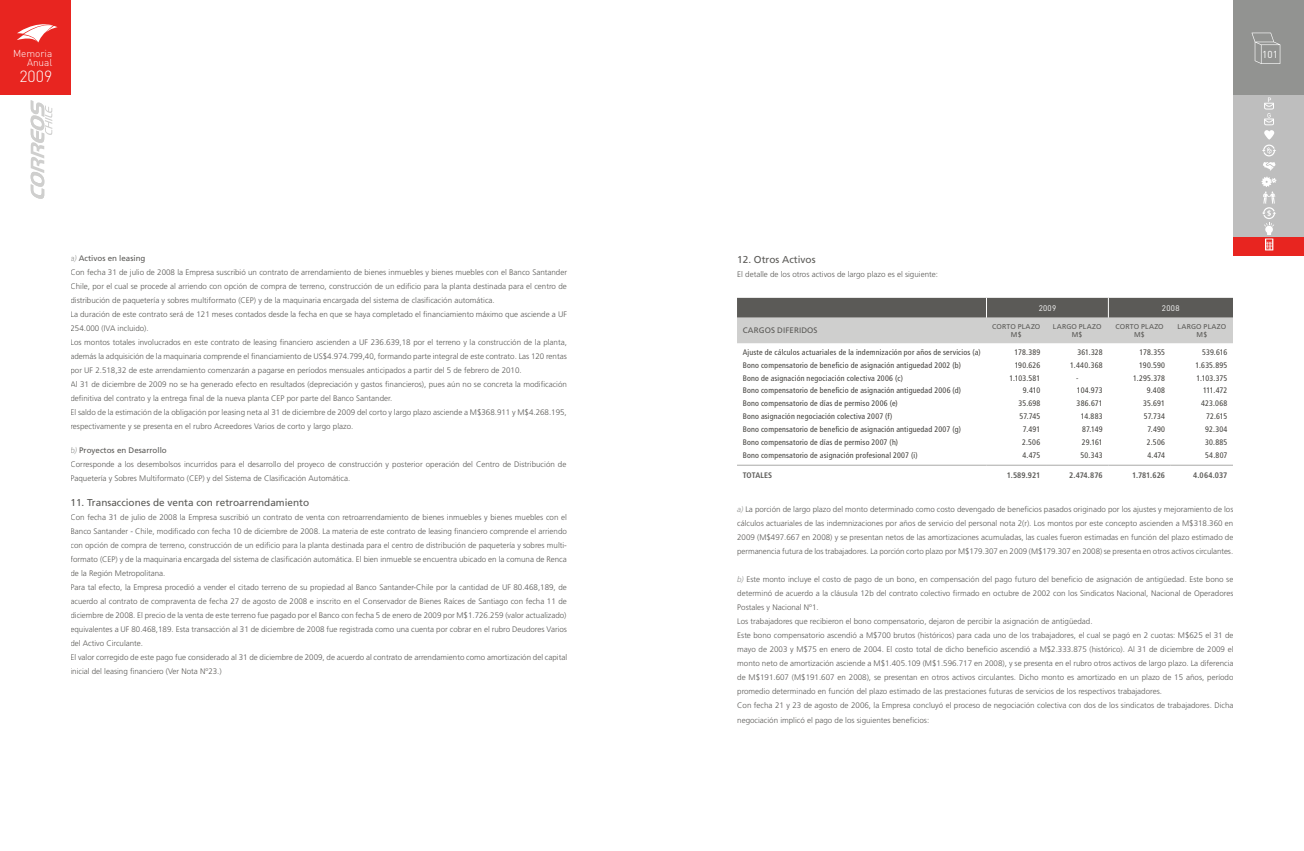
<style>
.page{position:relative;width:1304px;height:851px;background:#fff}
.page>*{position:absolute;margin:0;border:0;box-sizing:border-box;transform-origin:0 0}
.t1{font:300 16px "DIN";color:#fff}
.t2{font:10px "Frutiger LT Std";color:#5b5a57}
.t3{font:300 10px/9px "DIN";color:#fff;text-align:right}
.t4{font:10px "DIN";color:#fff}
.t5{font:300 8px/14px "Frutiger LT Std";color:#5b5a57}
.t6{font:condensed 8px/12.8px "Frutiger LT Std";letter-spacing:.02em;color:#42403c;text-align:right}
.t7{font:700 condensed 8px "Frutiger LT Std";color:#5b5a57}
.t8{font:8px "Frutiger LT Std";letter-spacing:.015em;color:#5b5a57}
.t9{font:8px "DIN";letter-spacing:.035em;color:#fff}
.t10{font:7px/8px "Frutiger LT Std";letter-spacing:.02em;color:#5b5a57;text-align:center}
.s1{font-style:italic;color:#929391}
.s2{font-weight:400}
</style>
<div class="page">
<hr style="left:737px;top:465px;width:249px;height:1px;background:#a9a9a8">
<hr style="left:986px;top:465px;width:60px;height:1px;background:#a9a9a8">
<hr style="left:1046px;top:465px;width:62px;height:1px;background:#a9a9a8">
<hr style="left:1108px;top:465px;width:63px;height:1px;background:#a9a9a8">
<hr style="left:1171px;top:465px;width:62px;height:1px;background:#a9a9a8">
<svg style="left:737px;top:298px;width:496px;height:45px;background:#9d9c9a"></svg>
<div style="left:0;top:0;width:70px;height:95px;background:#e82520"></div>
<svg style="left:31px;top:100px;width:21px;height:99px"></svg>
<svg style="left:17px;top:24px;width:41px;height:19px"></svg>
<div style="left:1233px;top:0;width:71px;height:95px;background:#929391"></div>
<div style="left:1233px;top:95px;width:71px;height:160px;background:#bebebe"></div>
<svg style="left:1252px;top:33px;width:28px;height:31px"></svg>
<div style="left:1233px;top:237px;width:71px;height:18px;background:#e82520"></div>
<svg style="left:1263px;top:162px;width:12px;height:8px"></svg>
<svg style="left:1262px;top:97px;width:14px;height:59px"></svg>
<svg style="left:1261px;top:177px;width:15px;height:73px"></svg>
<p class="t3" style="left:13px;top:49px;width:41px">Memoria<br>Anual</p>
<h1 class="t1" style="left:19px;top:67px;width:34px">2009</h1>
<p class="t5" style="left:70px;top:251px;width:498px"><span class="s1">a)</span> <span class="s2">Activos en leasing<br></span>Con fecha 31 de julio de 2008 la Empresa suscribió un contrato de arrendamiento de bienes inmuebles y bienes muebles con el Banco Santander Chile, por el cual se procede al arriendo con opción de compra de terreno, construcción de un edificio para la planta destinada para el centro de distribución de paquetería y sobres multiformato (CEP) y de la maquinaria encargada del sistema de clasificación automática.<br>La duración de este contrato será de 121 meses contados desde la fecha en que se haya completado el financiamiento máximo que asciende a UF 254.000 (IVA incluido).<br>Los montos totales involucrados en este contrato de leasing financiero ascienden a UF 236.639,18 por el terreno y la construcción de la planta, además la adquisición de la maquinaria comprende el financiamiento de US$4.974.799,40, formando parte integral de este contrato. Las 120 rentas por UF 2.518,32 de este arrendamiento comenzarán a pagarse en períodos mensuales anticipados a partir del 5 de febrero de 2010.<br>Al 31 de diciembre de 2009 no se ha generado efecto en resultados (depreciación y gastos financieros), pues aún no se concreta la modificación definitiva del contrato y la entrega final de la nueva planta CEP por parte del Banco Santander.<br>El saldo de la estimación de la obligación por leasing neta al 31 de diciembre de 2009 del corto y largo plazo asciende a M$368.911 y M$4.268.195, respectivamente y se presenta en el rubro Acreedores Varios de corto y largo plazo.</p>
<p class="t5" style="left:70px;top:443px;width:497px"><span class="s1">b)</span> <span class="s2">Proyectos en Desarrollo<br></span>Corresponde a los desembolsos incurridos para el desarrollo del proyeco de construcción y posterior operación del Centro de Distribución de<br>Paquetería y Sobres Multiformato (CEP) y del Sistema de Clasificación Automática.</p>
<p class="t2" style="left:70px;top:496px;width:240px">11. Transacciones de venta con retroarrendamiento</p>
<p class="t5" style="left:70px;top:510px;width:498px">Con fecha 31 de julio de 2008 la Empresa suscribió un contrato de venta con retroarrendamiento de bienes inmuebles y bienes muebles con el Banco Santander - Chile, modificado con fecha 10 de diciembre de 2008. La materia de este contrato de leasing financiero comprende el arriendo con opción de compra de terreno, construcción de un edificio para la planta destinada para el centro de distribución de paquetería y sobres multi&shy;formato (CEP) y de la maquinaria encargada del sistema de clasificación automática. El bien inmueble se encuentra ubicado en la comuna de Renca de la Región Metropolitana.<br>Para tal efecto, la Empresa procedió a vender el citado terreno de su propiedad al Banco Santander-Chile por la cantidad de UF 80.468,189, de acuerdo al contrato de compraventa de fecha 27 de agosto de 2008 e inscrito en el Conservador de Bienes Raíces de Santiago con fecha 11 de diciembre de 2008. El precio de la venta de este terreno fue pagado por el Banco con fecha 5 de enero de 2009 por M$1.726.259 (valor actualizado) equivalentes a UF 80.468,189. Esta transacción al 31 de diciembre de 2008 fue registrada como una cuenta por cobrar en el rubro Deudores Varios del Activo Circulante.<br>El valor corregido de este pago fue considerado al 31 de diciembre de 2009, de acuerdo al contrato de arrendamiento como amortización del capital inicial del leasing financiero (Ver Nota Nº23.)</p>
<p class="t4" style="left:1262px;top:48px;width:17px">101</p>
<p class="t2" style="left:737px;top:253px;width:80px">12. Otros Activos</p>
<p class="t5" style="left:737px;top:267px;width:202px">El detalle de los otros activos de largo plazo es el siguiente:</p>
<p class="t9" style="left:1039px;top:303px;width:19px">2009</p>
<p class="t9" style="left:1162px;top:303px;width:19px">2008</p>
<p class="t8" style="left:743px;top:326px;width:76px">CARGOS DIFERIDOS</p>
<p class="t10" style="left:992px;top:322px;width:50px">CORTO PLAZO<br>M$</p>
<p class="t10" style="left:1053px;top:322px;width:50px">LARGO PLAZO<br>M$</p>
<p class="t10" style="left:1115px;top:322px;width:50px">CORTO PLAZO<br>M$</p>
<p class="t10" style="left:1178px;top:322px;width:50px">LARGO PLAZO<br>M$</p>
<p class="t6" style="left:743px;top:346px;width:240px;text-align:left">Ajuste de cálculos actuariales de la indemnización por años de servicios (a)<br>Bono compensatorio de beneficio de asignación antiguedad 2002 (b)<br>Bono de asignación negociación colectiva 2006 (c)<br>Bono compensatorio de beneficio de asignación antiguedad 2006 (d)<br>Bono compensatorio de días de permiso 2006 (e)<br>Bono asignación negociación colectiva 2007 (f)<br>Bono compensatorio de beneficio de asignación antiguedad 2007 (g)<br>Bono compensatorio de días de permiso 2007 (h)<br>Bono compensatorio de asignación profesional 2007 (i)</p>
<p class="t6" style="left:1009px;top:346px;width:32px">178.389<br>190.626<br>1.103.581<br>9.410<br>35.698<br>57.745<br>7.491<br>2.506<br>4.475</p>
<p class="t6" style="left:1077px;top:345px;width:27px">361.328</p>
<p class="t6" style="left:1133px;top:345px;width:33px">178.355<br>190.590<br>1.295.378<br>9.408<br>35.691<br>57.734<br>7.490<br>2.506<br>4.474</p>
<p class="t6" style="left:1196px;top:345px;width:33px">539.616<br>1.635.895<br>1.103.375<br>111.472<br>423.068<br>72.615<br>92.304<br>30.885<br>54.807</p>
<p class="t6" style="left:1070px;top:358px;width:34px">1.440.368</p>
<p class="t6" style="left:1076px;top:371px;width:4px">-</p>
<p class="t6" style="left:1077px;top:384px;width:27px">104.973</p>
<p class="t6" style="left:1077px;top:397px;width:28px">386.671</p>
<p class="t6" style="left:1081px;top:410px;width:23px">14.883</p>
<p class="t6" style="left:1082px;top:422px;width:22px">87.149</p>
<p class="t6" style="left:1082px;top:435px;width:22px">29.161</p>
<p class="t6" style="left:1080px;top:448px;width:24px">50.343</p>
<p class="t7" style="left:743px;top:470px;width:31px">TOTALES</p>
<p class="t7" style="left:1007px;top:470px;width:35px">1.589.921</p>
<p class="t7" style="left:1069px;top:470px;width:35px">2.474.876</p>
<p class="t7" style="left:1132px;top:470px;width:35px">1.781.626</p>
<p class="t7" style="left:1193px;top:470px;width:36px">4.064.037</p>
<p class="t5" style="left:737px;top:502px;width:498px;text-align:justify"><span class="s1">a)</span> La porción de largo plazo del monto determinado como costo devengado de beneficios pasados originado por los ajustes y mejoramiento de los cálculos actuariales de las indemnizaciones por años de servicio del personal nota 2(r). Los montos por este concepto ascienden a M$318.360 en 2009 (M$497.667 en 2008) y se presentan netos de las amortizaciones acumuladas, las cuales fueron estimadas en función del plazo estimado de permanencia futura de los trabajadores. La porción corto plazo por M$179.307 en 2009 (M$179.307 en 2008) se presenta en otros activos circulantes.</p>
<p class="t5" style="left:737px;top:572px;width:498px"><span class="s1">b)</span> Este monto incluye el costo de pago de un bono, en compensación del pago futuro del beneficio de asignación de antigüedad. Este bono se determinó de acuerdo a la cláusula 12b del contrato colectivo firmado en octubre de 2002 con los Sindicatos Nacional, Nacional de Operadores Postales y Nacional Nº1.<br>Los trabajadores que recibieron el bono compensatorio, dejaron de percibir la asignación de antigüedad.<br>Este bono compensatorio ascendió a M$700 brutos (históricos) para cada uno de los trabajadores, el cual se pagó en 2 cuotas: M$625 el 31 de mayo de 2003 y M$75 en enero de 2004. El costo total de dicho beneficio ascendió a M$2.333.875 (histórico). Al 31 de diciembre de 2009 el monto neto de amortización asciende a M$1.405.109 (M$1.596.717 en 2008), y se presenta en el rubro otros activos de largo plazo. La diferencia de M$191.607 (M$191.607 en 2008), se presentan en otros activos circulantes. Dicho monto es amortizado en un plazo de 15 años, período promedio determinado en función del plazo estimado de las prestaciones futuras de servicios de los respectivos trabajadores.<br>Con fecha 21 y 23 de agosto de 2006, la Empresa concluyó el proceso de negociación colectiva con dos de los sindicatos de trabajadores. Dicha negociación implicó el pago de los siguientes beneficios:</p>
</div>
